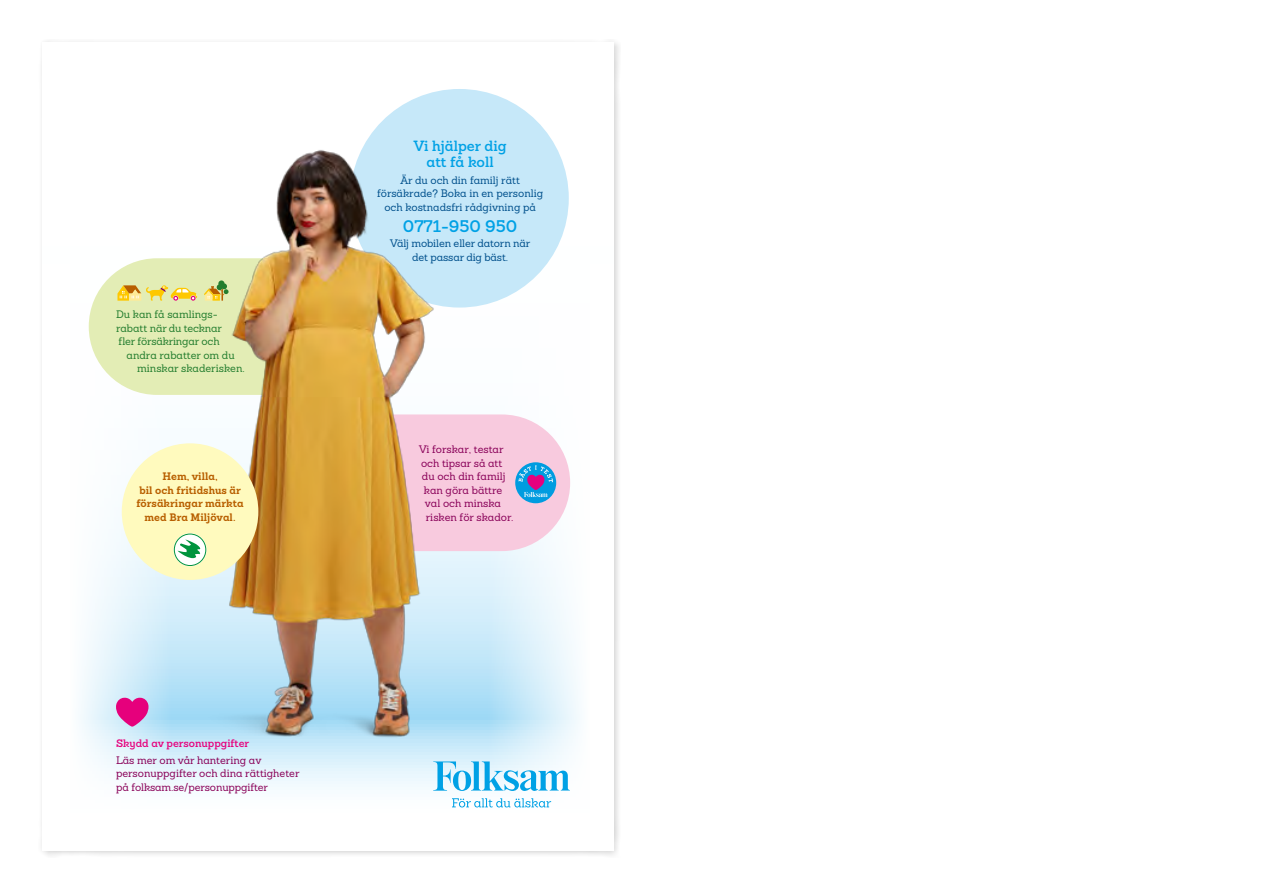
<style>
.page{position:relative;width:1263px;height:893px;background:#fff}
.page>*{position:absolute;margin:0;border:0;box-sizing:border-box;transform-origin:0 0}
.t1{font:600 16.35px "Sanchez Folksam";color:#00a1e5}
.t2{font:600 14.4px/16.4px "Sanchez Folksam";color:#00a1e5;text-align:center}
.t3{font:500 10.65px/13.5px "Sanchez Folksam";color:#890058}
.t4{font:500 10.65px/13.5px "Sanchez Folksam";color:#00508c;text-align:center}
.t5{font:500 10.65px "Sanchez Folksam";color:#237d2e}
.t6{font:700 10.65px/13.5px "Sanchez Folksam";color:#b85f00;text-align:center}
.t7{font:600 10.65px "Sanchez Folksam";color:#e6007c}
</style>
<div class="page">
<div style="left:38px;top:39px;width:582px;height:818px;background:#000;opacity:.2"></div>
<div style="left:43px;top:43px;width:571px;height:807px;background:#fff"></div>
<svg style="left:171px;top:89px;width:395px;height:719px"></svg>
<svg style="left:80px;top:322px;width:91px;height:468px;fill:#f2fafd"></svg>
<svg style="left:488px;top:264px;width:92px;height:544px"></svg>
<div style="left:350px;top:89px;width:219px;height:219px;background:#c6e8f9;border-radius:50%"></div>
<svg style="left:89px;top:258px;width:104px;height:137px;background:#e7edb9"></svg>
<svg style="left:490px;top:414px;width:80px;height:137px"></svg>
<img style="left:193px;top:90px;width:297px;height:683px">
<div style="left:122px;top:443px;width:136px;height:137px;background:#fffabe;border-radius:50%"></div>
<svg style="left:174px;top:533px;width:33px;height:33px"></svg>
<svg style="left:174px;top:534px;width:32px;height:31px"></svg>
<div style="left:174px;top:534px;width:32px;height:32px;border:1px solid #00943d;border-radius:50%"></div>
<svg style="left:178px;top:540px;width:22px;height:18px"></svg>
<svg style="left:433px;top:761px;width:137px;height:30px"></svg>
<svg style="left:452px;top:798px;width:99px;height:9px"></svg>
<svg style="left:116px;top:698px;width:32px;height:29px"></svg>
<p class="t5" style="left:116px;top:307px;width:103px">Du kan få samlings-</p>
<p class="t5" style="left:116px;top:321px;width:107px">rabatt när du tecknar</p>
<p class="t5" style="left:119px;top:334px;width:103px">fler försäkringar och</p>
<p class="t5" style="left:127px;top:348px;width:110px">andra rabatter om du</p>
<p class="t5" style="left:137px;top:361px;width:109px">minskar skaderisken.</p>
<p class="t6" style="left:136px;top:470px;width:109px">Hem, villa,<br>bil och fritidshus är försäkringar märkta med Bra Miljöval.</p>
<h2 class="t2" style="left:414px;top:137px;width:94px">Vi hjälper dig att få koll</h2>
<p class="t4" style="left:377px;top:173px;width:168px">Är du och din familj rätt försäkrade? Boka in en personlig och kostnadsfri rådgivning på</p>
<h1 class="t1" style="left:403px;top:215px;width:116px">0771-950 950</h1>
<p class="t4" style="left:390px;top:236px;width:142px">Välj mobilen eller datorn när det passar dig bäst.</p>
<p class="t3" style="left:419px;top:442px;width:86px">Vi forskar, testar</p>
<p class="t3" style="left:421px;top:456px;width:83px">och tipsar så att</p>
<p class="t3" style="left:422px;top:469px;width:85px">du och din familj</p>
<p class="t3" style="left:424px;top:483px;width:80px">kan göra bättre</p>
<p class="t3" style="left:425px;top:496px;width:78px">val och minska</p>
<p class="t3" style="left:426px;top:510px;width:89px">risken för skador.</p>
<p class="t7" style="left:116px;top:736px;width:135px">Skydd av personuppgifter</p>
<p class="t3" style="left:116px;top:753px;width:185px">Läs mer om vår hantering av personuppgifter och dina rättigheter på folksam.se/personuppgifter</p>
</div>
